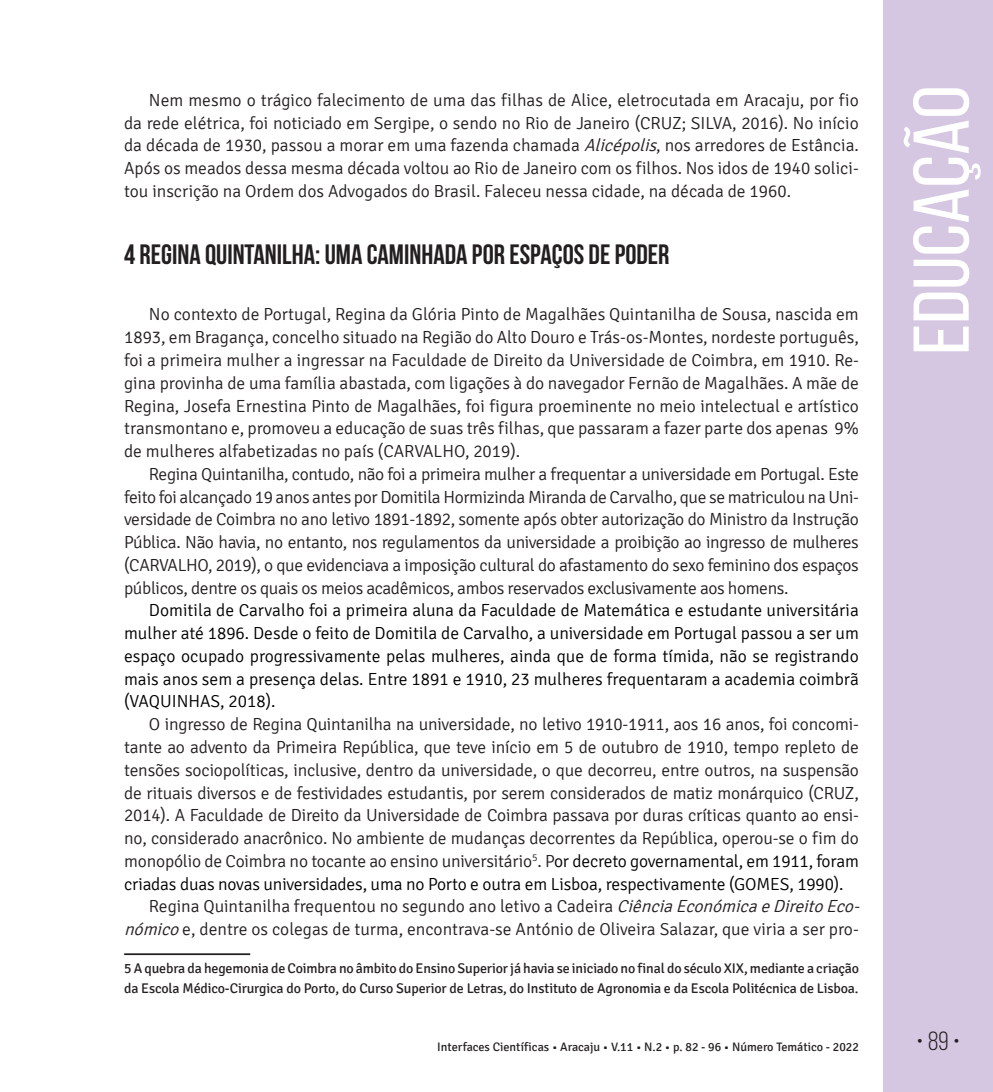
<style>
.page{position:relative;width:993px;height:1092px;background:#fff}
.page>*{position:absolute;margin:0;border:0;box-sizing:border-box;transform-origin:0 0}
.t1{font:78.75px "Bebas Neue";color:#fff;scale:1.09 1}
.t2{font:700 28px "Bebas Neue";color:#231f20}
.t3{font:26.25px "Bebas Neue";color:#231f20}
.t4{font:300 17.5px/22.8px "Signika";letter-spacing:-.01em;color:#231f20;text-align:justify}
.t5{font:300 17.5px/22.8px "Signika";letter-spacing:-.01em;color:#000001;text-align:justify}
.t6{font:14px/19.2px "Signika";letter-spacing:-.01em;color:#231f20}
.t7{font:12.25px "Signika";color:#231f20}
.s1{font-style:italic}
.s2{color:#000001}
</style>
<div class="page">
<div style="left:883px;top:0;width:109px;height:1091px;background:#d5c6e1"></div>
<hr style="left:124px;top:953px;width:126px;height:2px;background:#231f20">
<p class="t4" style="left:124px;top:89px;width:736px;text-indent:25px">Nem mesmo o trágico falecimento de uma das filhas de Alice, eletrocutada em Aracaju, por fio da rede elétrica, foi noticiado em Sergipe, o sendo no Rio de Janeiro (CRUZ; SILVA, 2016). No início da década de 1930, passou a morar em uma fazenda chamada <span class="s1">Alicépolis</span>, nos arredores de Estância.<br>Após os meados dessa mesma década voltou ao Rio de Janeiro com os filhos. Nos idos de 1940 solici&shy;tou inscrição na Ordem dos Advogados do Brasil. Faleceu nessa cidade, na década de 1960.</p>
<h2 class="t2" style="left:124px;top:239px;width:546px">4 REGINA QUINTANILHA: UMA CAMINHADA POR ESPAÇOS DE PODER</h2>
<p class="t4" style="left:124px;top:303px;width:736px;text-indent:25px">No contexto de Portugal, Regina da Glória Pinto de Magalhães Quintanilha de Sousa, nascida em 1893, em Bragança, concelho situado na Região do Alto Douro e Trás-os-Montes, nordeste português, foi a primeira mulher a ingressar na Faculdade de Direito da Universidade de Coimbra, em 1910. Re&shy;gina provinha de uma família abastada, com ligações à do navegador Fernão de Magalhães. A mãe de Regina, Josefa Ernestina Pinto de Magalhães, foi figura proeminente no meio intelectual e artístico transmontano e, promoveu a educação de suas três filhas, que passaram a fazer parte dos apenas 9% de mulheres alfabetizadas no país (CARVALHO, 2019).</p>
<p class="t4" style="left:124px;top:463px;width:736px;text-indent:25px">Regina Quintanilha, contudo, não foi a primeira mulher a frequentar a universidade em Portugal. Este feito foi alcançado 19 anos antes por Domitila Hormizinda Miranda de Carvalho, que se matriculou na Uni&shy;versidade de Coimbra no ano letivo 1891-1892, somente após obter autorização do Ministro da Instrução Pública. Não havia, no entanto, nos regulamentos da universidade a proibição ao ingresso de mulheres (CARVALHO, 2019), o que evidenciava a imposição cultural do afastamento do sexo feminino dos espaços públicos, dentre os quais os meios acadêmicos, ambos reservados exclusivamente aos homens.</p>
<p class="t5" style="left:124px;top:599px;width:736px;text-indent:25px">Domitila de Carvalho foi a primeira aluna da Faculdade de Matemática e estudante universitária mulher até 1896. Desde o feito de Domitila de Carvalho, a universidade em Portugal passou a ser um espaço ocupado progressivamente pelas mulheres, ainda que de forma tímida, não se registrando mais anos sem a presença delas. Entre 1891 e 1910, 23 mulheres frequentaram a academia coimbrã (VAQUINHAS, 2018).</p>
<p class="t4" style="left:149px;top:713px;width:711px">O ingresso de Regina Quintanilha na universidade, no letivo 1910-1911, aos 16 anos, foi concomi-</p>
<p class="t4" style="left:124px;top:736px;width:736px">tante ao advento da Primeira República, que teve início em 5 de outubro de 1910, tempo repleto de</p>
<p class="t4" style="left:124px;top:758px;width:736px">tensões sociopolíticas, inclusive, dentro da universidade, o que decorreu, entre outros, na suspensão</p>
<p class="t4" style="left:124px;top:781px;width:736px">de rituais diversos e de festividades estudantis, por serem considerados de matiz monárquico (CRUZ,</p>
<p class="t4" style="left:124px;top:804px;width:736px">2014). A Faculdade de Direito da Universidade de Coimbra passava por duras críticas quanto ao ensi-</p>
<p class="t4" style="left:124px;top:827px;width:736px">no, considerado anacrônico. No ambiente de mudanças decorrentes da República, operou-se o fim do</p>
<p class="t4" style="left:124px;top:849px;width:736px">monopólio de Coimbra no tocante ao ensino universitário<sup>5</sup>. P<span class="s2">or decreto governamental, em 1911, foram</span></p>
<p class="t5" style="left:124px;top:872px;width:720px">criadas duas novas universidades, uma no Porto e outra em Lisboa, respectivamente (GOMES, 1990).</p>
<p class="t4" style="left:149px;top:895px;width:716px">Regina Quintanilha frequentou no segundo ano letivo a Cadeira <span class="s1">CiênciaEconómicaeDireitoEco-</span></p>
<p class="t4" style="left:124px;top:918px;width:736px"><span class="s1">nómico</span>e, dentre os colegas de turma, encontrava-se António de Oliveira Salazar, que viria a ser pro-</p>
<p class="t6" style="left:124px;top:959px;width:736px">5 A quebra da hegemonia de Coimbra no âmbito do Ensino Superior já havia se iniciado no final do século XIX, mediante a criação da Escola Médico-Cirurgica do Porto, do Curso Superior de Letras, do Instituto de Agronomia e da Escola Politécnica de Lisboa.</p>
<h1 class="t1" style="left:898px;top:355px;width:248px;rotate:-90deg">EDUCAÇÃO</h1>
<p class="t7" style="left:437px;top:1040px;width:423px">Interfaces Científicas • Aracaju • V.11 • N.2 • p. 82 - 96 • Número Temático - 2022</p>
<h3 class="t3" style="left:916px;top:1026px;width:45px">• 89 •</h3>
</div>
